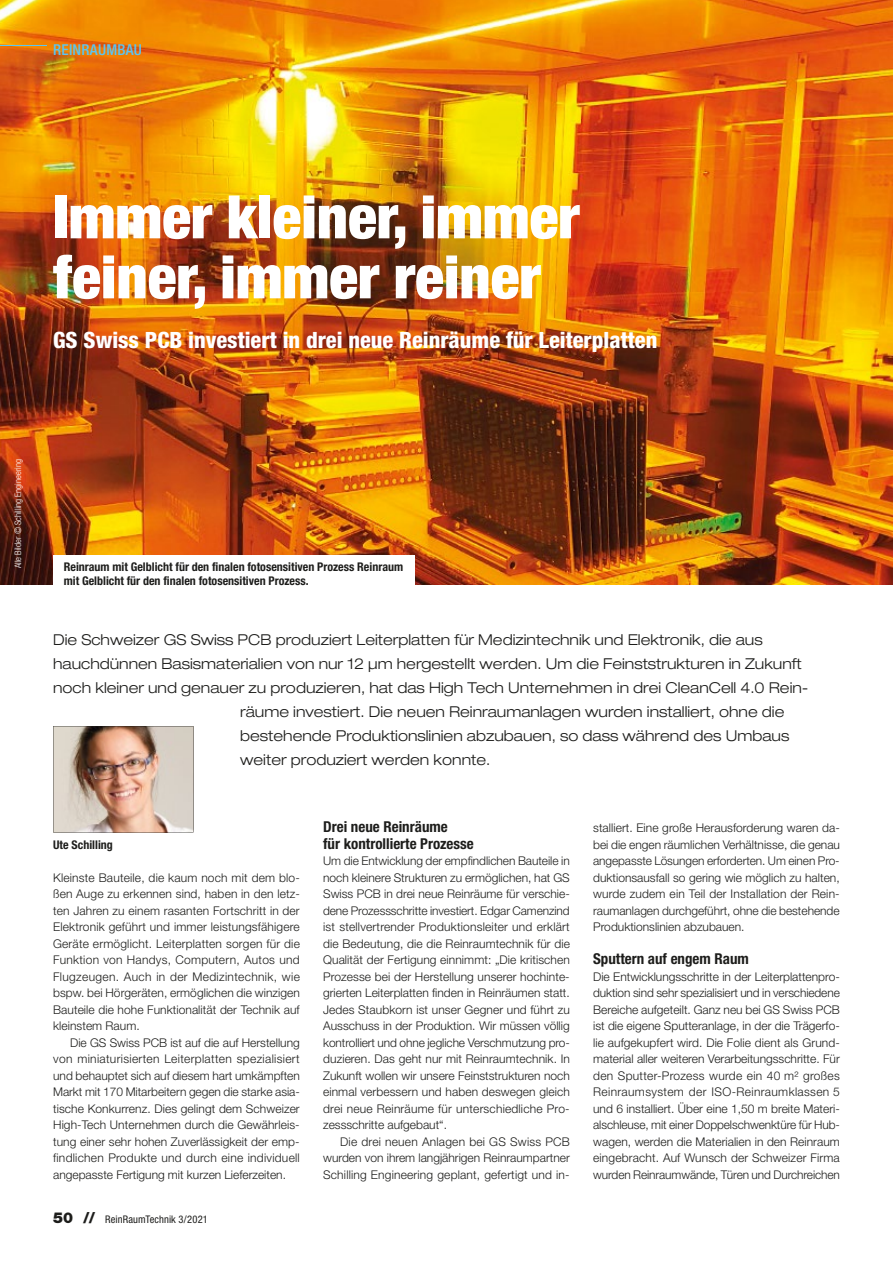
<style>
.page{position:relative;width:893px;height:1263px;background:#fff}
.page>*{position:absolute;margin:0;border:0;box-sizing:border-box;transform-origin:0 0}
.t1{font:900 condensed 60px/60px "Helvetica Neue LT Std";color:#fff}
.t2{font:800 condensed 22.5px "Helvetica Neue LT Std";color:#fff}
.t3{font:300 expanded 15px "Helvetica Neue LT Std";color:#1d1d1b}
.t4{font:700 condensed 15px/16.5px "Helvetica Neue LT Std";color:#1d1d1b}
.t5{font:500 condensed 15px "Helvetica Neue LT Std";letter-spacing:.02em;color:#5bc5f2}
.t6{font:300 12px/16.5px "Helvetica Neue LT Std";color:#1d1d1b;text-align:justify}
.t7{font:700 condensed 12px/13.5px "Helvetica Neue LT Std";color:#1d1d1b}
.t8{font:condensed 10.5px "Helvetica Neue LT Std";letter-spacing:.01em;color:#1d1d1b}
.t9{font:300 condensed 9px "Helvetica Neue LT Std";color:#fff}
.s1{font-weight:900;font-stretch:normal;font-size:15px}
</style>
<div class="page">
<img style="left:0;top:0;width:893px;height:585px">
<div style="left:53px;top:555px;width:362px;height:46px;background:#fff"></div>
<img style="left:53px;top:726px;width:140px;height:106px">
<hr style="left:0;top:45px;width:47px;height:1px;background:#5bc5f2">
<p class="t5" style="left:53px;top:41px;width:90px">REINRAUMBAU</p>
<h1 class="t1" style="left:53px;top:186px;width:528px">Immer kleiner, immer feiner, immer reiner</h1>
<h2 class="t2" style="left:53px;top:326px;width:606px">GS Swiss PCB investiert in drei neue Reinräume für Leiterplatten</h2>
<p class="t9" style="left:13px;top:568px;width:111px;rotate:-90deg">Alle Bilder © Schilling Engineering</p>
<p class="t7" style="left:64px;top:560px;width:341px">Reinraum mit Gelblicht für den finalen fotosensitiven Prozess Reinraum mit Gelblicht für den finalen fotosensitiven Prozess.</p>
<p class="t3" style="left:53px;top:631px;width:711px">Die Schweizer GS Swiss PCB produziert Leiterplatten für Medizintechnik und Elektronik, die aus</p>
<p class="t3" style="left:53px;top:655px;width:750px">hauchdünnen Basismaterialien von nur 12 μm hergestellt werden. Um die Feinststrukturen in Zukunft</p>
<p class="t3" style="left:53px;top:679px;width:757px">noch kleiner und genauer zu produzieren, hat das High Tech Unternehmen in drei CleanCell 4.0 Rein-</p>
<p class="t3" style="left:240px;top:703px;width:546px">räume investiert. Die neuen Reinraumanlagen wurden installiert, ohne die</p>
<p class="t3" style="left:240px;top:727px;width:551px">bestehende Produktionslinien abzubauen, so dass während des Umbaus</p>
<p class="t3" style="left:240px;top:751px;width:252px">weiter produziert werden konnte.</p>
<p class="t7" style="left:53px;top:838px;width:61px">Ute Schilling</p>
<p class="t6" style="left:53px;top:869px;width:248px">Kleinste Bauteile, die kaum noch mit dem blo&shy;ßen Auge zu erkennen sind, haben in den letz&shy;ten Jahren zu einem rasanten Fortschritt in der Elek tronik geführt und immer leistungsfähigere Geräte ermöglicht. Leiterplatten sorgen für die Funktion von Handys, Computern, Autos und Flugzeugen. Auch in der Medizintechnik, wie bspw. bei Hörgeräten, ermöglichen die winzigen Bauteile die hohe Funktionalität der Technik auf kleinstem Raum.</p>
<p class="t6" style="left:53px;top:1034px;width:248px;text-indent:17px">Die GS Swiss PCB ist auf die auf Herstellung von miniaturisierten Leiterplatten spezialisiert und behauptet sich auf diesem hart umkämpften Markt mit 170 Mitarbeitern gegen die starke asia&shy;tische Konkurrenz. Dies gelingt dem Schweizer High-Tech Unternehmen durch die Gewährleis&shy;tung einer sehr hohen Zuverlässigkeit der emp&shy;findlichen Produkte und durch eine individuell angepasste Fertigung mit kurzen Lieferzeiten.</p>
<p class="t8" style="left:53px;top:1213px;width:156px"><span class="s1">50 //</span> ReinRaumTechnik 3/2021</p>
<p class="t4" style="left:323px;top:819px;width:152px">Drei neue Reinräume<br>für kontrollierte Prozesse</p>
<p class="t6" style="left:323px;top:853px;width:248px">Um die Entwicklung der empfindlichen Bauteile in noch kleinere Strukturen zu ermöglichen, hat GS Swiss PCB in drei neue Reinräume für verschie&shy;dene Prozessschritte investiert. Edgar Camenzind ist stellvertrender Produktionsleiter und erklärt die Bedeutung, die die Reinraumtechnik für die Qualität der Fertigung einnimmt: „Die kritischen Prozesse bei der Herstellung unserer hochinte&shy;grierten Leiterplatten finden in Reinräumen statt.<br>Jedes Staubkorn ist unser Gegner und führt zu Ausschuss in der Produktion. Wir müssen völlig kontrolliert und ohne jegliche Verschmutzung pro&shy;duzieren. Das geht nur mit Reinraumtechnik. In Zukunft wollen wir unsere Feinststrukturen noch einmal verbessern und haben deswegen gleich drei neue Reinräume für unterschiedliche Pro&shy;zessschritte aufgebaut“.</p>
<p class="t6" style="left:323px;top:1133px;width:248px;text-indent:17px">Die drei neuen Anlagen bei GS Swiss PCB wurden von ihrem langjährigen Reinraumpartner Schilling Engineering geplant, gefertigt und in-</p>
<p class="t6" style="left:593px;top:820px;width:248px">stalliert. Eine große Herausforderung waren da&shy;bei die engen räumlichen Verhältnisse, die genau angepasste Lösungen erforderten. Um einen Pro&shy;duktionsausfall so gering wie möglich zu halten, wurde zudem ein Teil der Installation der Rein&shy;raumanlagen durchgeführt, ohne die bestehende Produktionslinien abzubauen.</p>
<p class="t4" style="left:593px;top:951px;width:157px">Sputtern auf engem Raum</p>
<p class="t6" style="left:593px;top:968px;width:248px">Die Entwicklungsschritte in der Leiterplattenpro&shy;duktion sind sehr spezialisiert und in verschiedene Bereiche aufgeteilt. Ganz neu bei GS Swiss PCB ist die eigene Sputteranlage, in der die Trägerfo&shy;lie aufgekupfert wird. Die Folie dient als Grund&shy;material aller weiteren Verarbeitungsschritte. Für den Sputter-Prozess wurde ein 40 m² großes Reinraumsystem der ISO-Reinraumklassen 5 und 6 installiert. Über eine 1,50 m breite Materi&shy;alschleuse, mit einer Doppelschwenktüre für Hub&shy;wagen, werden die Materialien in den Reinraum eingebracht. Auf Wunsch der Schweizer Firma wurden Reinraumwände, Türen und Durchreichen</p>
</div>
